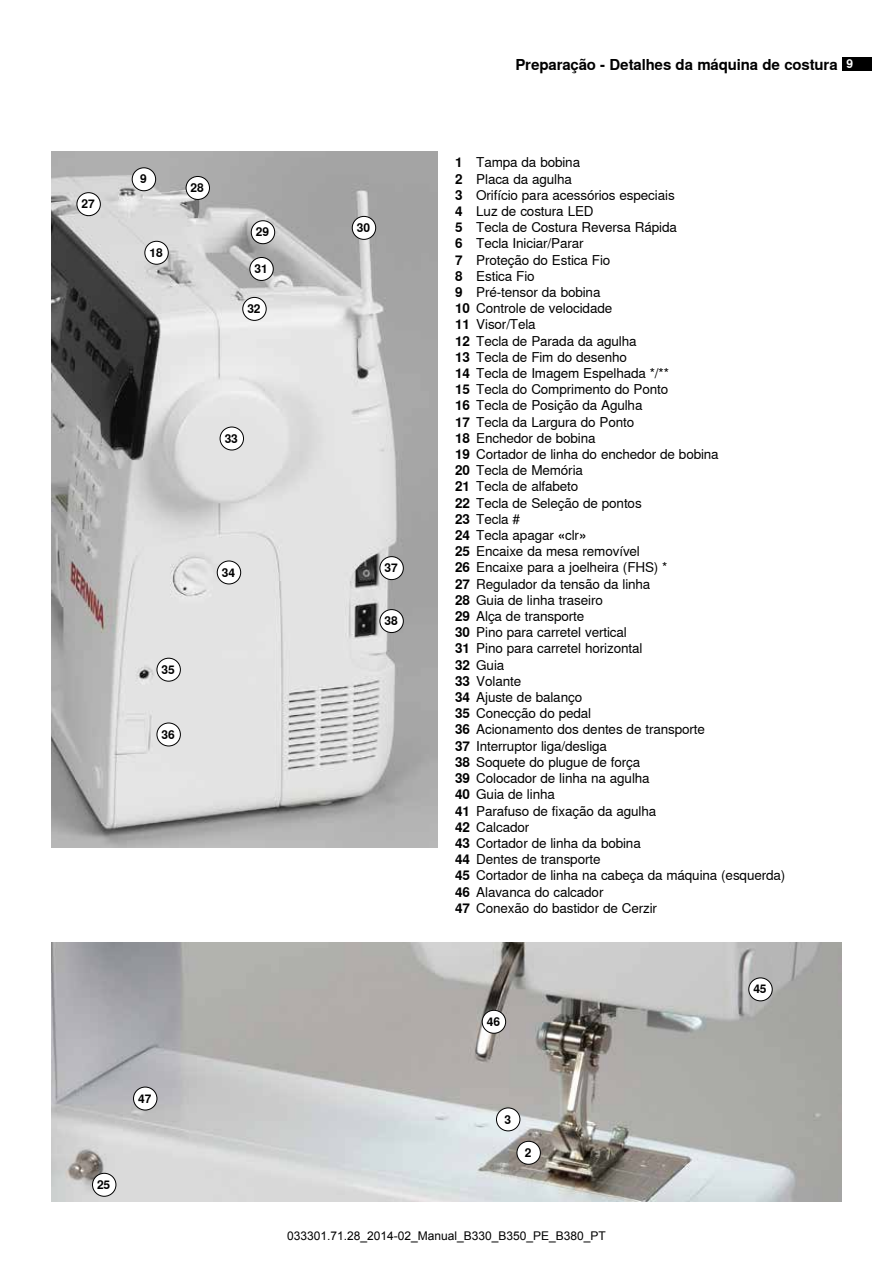
<style>
.page{position:relative;width:893px;height:1263px;background:#fff}
.page>*{position:absolute;margin:0;border:0;box-sizing:border-box;transform-origin:0 0}
.t1{font:700 15px "Nimbus Sans Global";letter-spacing:-.01em;color:#000}
.t2{font:13.5px/16.2px "Nimbus Sans Global";letter-spacing:-.01em;color:#000}
.t3{font:12px "Arial";color:#000}
.t4{font:700 12px "Nimbus Sans Global";letter-spacing:-.01em;color:#000}
.s1{font-size:12px;color:#fff}
.s2{font-weight:700}
</style>
<div class="page">
<div style="left:842px;top:57px;width:30px;height:13px;background:#000"></div>
<img style="left:51px;top:151px;width:386px;height:697px">
<div style="left:243px;top:297px;width:23px;height:23px;background:#fff;border-radius:50%"></div>
<div style="left:242px;top:297px;width:25px;height:24px;border:1px solid #000;border-radius:50%"></div>
<div style="left:250px;top:257px;width:23px;height:23px;background:#fff;border-radius:50%"></div>
<div style="left:249px;top:257px;width:25px;height:24px;border:1px solid #000;border-radius:50%"></div>
<div style="left:132px;top:168px;width:24px;height:23px;background:#fff;border-radius:50%"></div>
<div style="left:132px;top:167px;width:24px;height:24px;border:1px solid #000;border-radius:50%"></div>
<div style="left:77px;top:193px;width:23px;height:23px;background:#fff;border-radius:50%"></div>
<div style="left:77px;top:192px;width:24px;height:24px;border:1px solid #000;border-radius:50%"></div>
<div style="left:145px;top:241px;width:23px;height:23px;background:#fff;border-radius:50%"></div>
<div style="left:144px;top:241px;width:25px;height:24px;border:1px solid #000;border-radius:50%"></div>
<div style="left:251px;top:221px;width:24px;height:23px;background:#fff;border-radius:50%"></div>
<div style="left:251px;top:220px;width:24px;height:24px;border:1px solid #000;border-radius:50%"></div>
<div style="left:186px;top:176px;width:23px;height:23px;background:#fff;border-radius:50%"></div>
<div style="left:186px;top:176px;width:24px;height:24px;border:1px solid #000;border-radius:50%"></div>
<div style="left:352px;top:216px;width:24px;height:23px;background:#fff;border-radius:50%"></div>
<div style="left:352px;top:216px;width:24px;height:24px;border:1px solid #000;border-radius:50%"></div>
<div style="left:380px;top:557px;width:23px;height:23px;background:#fff;border-radius:50%"></div>
<div style="left:379px;top:556px;width:25px;height:24px;border:1px solid #000;border-radius:50%"></div>
<div style="left:380px;top:610px;width:23px;height:22px;background:#fff;border-radius:50%"></div>
<div style="left:379px;top:609px;width:25px;height:24px;border:1px solid #000;border-radius:50%"></div>
<div style="left:220px;top:427px;width:24px;height:23px;background:#fff;border-radius:50%"></div>
<div style="left:220px;top:427px;width:24px;height:23px;border:1px solid #000;border-radius:50%"></div>
<div style="left:217px;top:561px;width:24px;height:23px;background:#fff;border-radius:50%"></div>
<div style="left:217px;top:561px;width:24px;height:23px;border:1px solid #000;border-radius:50%"></div>
<div style="left:157px;top:658px;width:23px;height:23px;background:#fff;border-radius:50%"></div>
<div style="left:157px;top:658px;width:24px;height:23px;border:1px solid #000;border-radius:50%"></div>
<div style="left:157px;top:723px;width:23px;height:23px;background:#fff;border-radius:50%"></div>
<div style="left:157px;top:723px;width:24px;height:23px;border:1px solid #000;border-radius:50%"></div>
<img style="left:51px;top:942px;width:790px;height:260px">
<div style="left:93px;top:1173px;width:23px;height:23px;background:#fff;border-radius:50%"></div>
<div style="left:92px;top:1173px;width:24px;height:24px;border:1px solid #000;border-radius:50%"></div>
<div style="left:517px;top:1141px;width:23px;height:23px;background:#fff;border-radius:50%"></div>
<div style="left:517px;top:1141px;width:24px;height:24px;border:1px solid #000;border-radius:50%"></div>
<div style="left:496px;top:1108px;width:24px;height:23px;background:#fff;border-radius:50%"></div>
<div style="left:496px;top:1107px;width:24px;height:24px;border:1px solid #000;border-radius:50%"></div>
<div style="left:749px;top:978px;width:23px;height:23px;background:#fff;border-radius:50%"></div>
<div style="left:748px;top:977px;width:25px;height:24px;border:1px solid #000;border-radius:50%"></div>
<div style="left:482px;top:1010px;width:24px;height:23px;background:#fff;border-radius:50%"></div>
<div style="left:482px;top:1010px;width:24px;height:24px;border:1px solid #000;border-radius:50%"></div>
<div style="left:134px;top:1087px;width:23px;height:23px;background:#fff;border-radius:50%"></div>
<div style="left:133px;top:1087px;width:24px;height:23px;border:1px solid #000;border-radius:50%"></div>
<p class="t1" style="left:515px;top:56px;width:339px">Preparação - Detalhes da máquina de costura <span class="s1">9</span></p>
<p class="t4" style="left:82px;top:197px;width:15px">27</p>
<p class="t4" style="left:140px;top:172px;width:8px">9</p>
<p class="t4" style="left:149px;top:246px;width:15px">18</p>
<p class="t4" style="left:191px;top:181px;width:15px">28</p>
<p class="t4" style="left:256px;top:225px;width:15px">29</p>
<p class="t4" style="left:254px;top:262px;width:15px">31</p>
<p class="t4" style="left:247px;top:302px;width:15px">32</p>
<p class="t4" style="left:225px;top:431px;width:15px">33</p>
<p class="t4" style="left:162px;top:663px;width:15px">35</p>
<p class="t4" style="left:162px;top:727px;width:15px">36</p>
<p class="t4" style="left:222px;top:565px;width:15px">34</p>
<p class="t4" style="left:357px;top:221px;width:15px">30</p>
<p class="t4" style="left:384px;top:561px;width:15px">37</p>
<p class="t4" style="left:384px;top:614px;width:15px">38</p>
<p class="t2" style="left:455px;top:155px;width:332px"><span class="s2">1</span> Tampa da bobina<br><span class="s2">2</span> Placa da agulha<br><span class="s2">3</span> Orifício para acessórios especiais<br><span class="s2">4</span> Luz de costura LED<br><span class="s2">5</span> Tecla de Costura Reversa Rápida<br><span class="s2">6</span> Tecla Iniciar/Parar<br><span class="s2">7</span> Proteção do Estica Fio<br><span class="s2">8</span> Estica Fio<br><span class="s2">9</span> Pré-tensor da bobina<br><span class="s2">10</span> Controle de velocidade<br><span class="s2">11</span> Visor/Tela<br><span class="s2">12</span> Tecla de Parada da agulha<br><span class="s2">13</span> Tecla de Fim do desenho<br><span class="s2">14</span> Tecla de Imagem Espelhada */**<br><span class="s2">15</span> Tecla do Comprimento do Ponto<br><span class="s2">16</span> Tecla de Posição da Agulha<br><span class="s2">17</span> Tecla da Largura do Ponto<br><span class="s2">18</span> Enchedor de bobina<br><span class="s2">19</span> Cortador de linha do enchedor de bobina<br><span class="s2">20</span> Tecla de Memória<br><span class="s2">21</span> Tecla de alfabeto<br><span class="s2">22</span> Tecla de Seleção de pontos<br><span class="s2">23</span> Tecla #<br><span class="s2">24</span> Tecla apagar <span class="s2">«</span>clr<span class="s2">»<br>25</span> Encaixe da mesa removível<br><span class="s2">26</span> Encaixe para a joelheira (FHS) *<br><span class="s2">27</span> Regulador da tensão da linha<br><span class="s2">28</span> Guia de linha traseiro<br><span class="s2">29</span> Alça de transporte<br><span class="s2">30</span> Pino para carretel vertical<br><span class="s2">31</span> Pino para carretel horizontal<br><span class="s2">32</span> Guia<br><span class="s2">33</span> Volante<br><span class="s2">34</span> Ajuste de balanço<br><span class="s2">35</span> Conecção do pedal<br><span class="s2">36</span> Acionamento dos dentes de transporte<br><span class="s2">37</span> Interruptor liga/desliga<br><span class="s2">38</span> Soquete do plugue de força<br><span class="s2">39</span> Colocador de linha na agulha<br><span class="s2">40</span> Guia de linha<br><span class="s2">41</span> Parafuso de fixação da agulha<br><span class="s2">42</span> Calcador<br><span class="s2">43</span> Cortador de linha da bobina<br><span class="s2">44</span> Dentes de transporte<br><span class="s2">45</span> Cortador de linha na cabeça da máquina (esquerda)<br><span class="s2">46</span> Alavanca do calcador<br><span class="s2">47</span> Conexão do bastidor de Cerzir</p>
<p class="t4" style="left:138px;top:1091px;width:15px">47</p>
<p class="t4" style="left:97px;top:1178px;width:15px">25</p>
<p class="t4" style="left:487px;top:1015px;width:15px">46</p>
<p class="t4" style="left:504px;top:1112px;width:8px">3</p>
<p class="t4" style="left:525px;top:1146px;width:8px">2</p>
<p class="t3" style="left:287px;top:1227px;width:320px">033301.71.28_2014-02_Manual_B330_B350_PE_B380_PT</p>
<p class="t4" style="left:753px;top:982px;width:15px">45</p>
</div>
